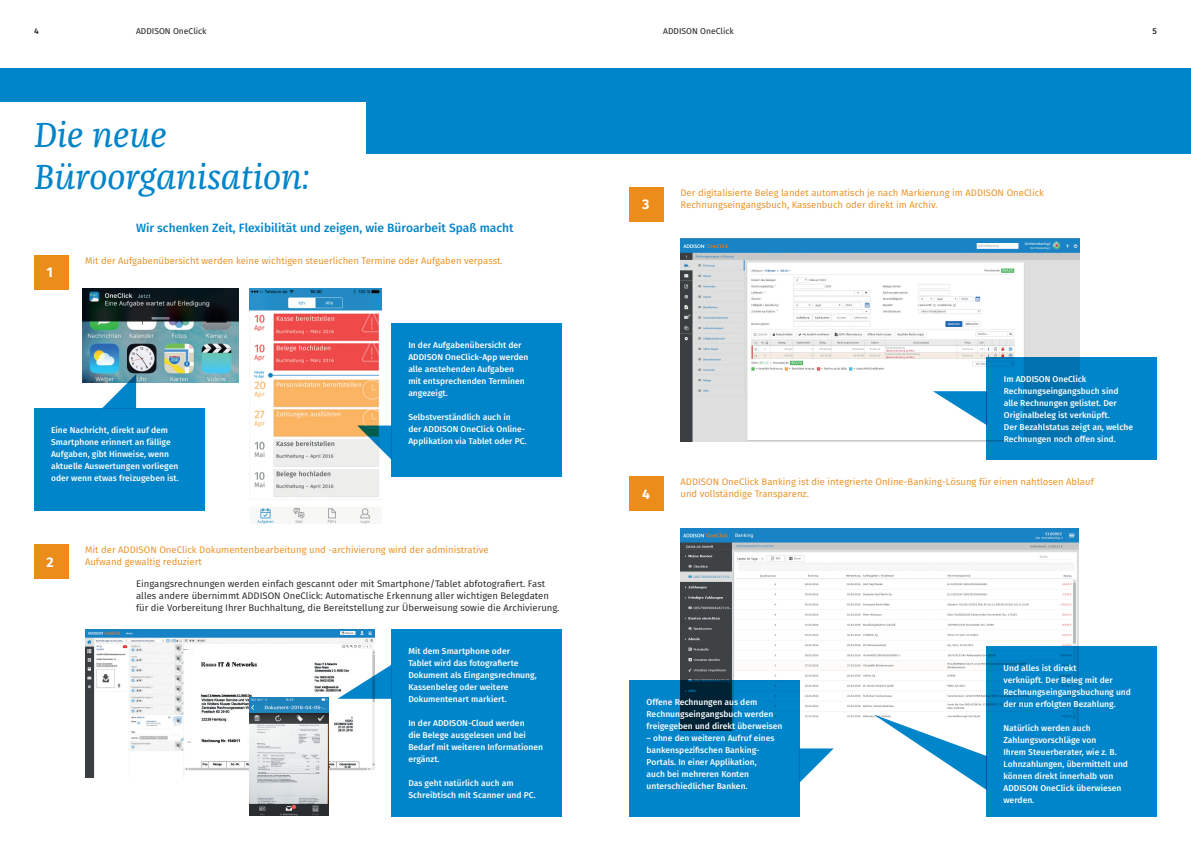
<style>
.page{position:relative;width:1191px;height:842px;background:#fff}
.page>*{position:absolute;margin:0;border:0;box-sizing:border-box;transform-origin:0 0}
.t1{font:italic 36px/42px "Franziska OT";color:#0084ca}
.t2{font:700 14px "Fira Sans";color:#fff}
.t3{font:500 12px "Fira Sans";color:#0084ca}
.t4{font:9.5px "Fira Sans";color:#eb8c1b}
.t5{font:9.5px/12px "Fira Sans";color:#231f20}
.t6{font:500 8.5px/12px "Fira Sans";color:#fff}
.t7{font:8.5px "Fira Sans";color:#231f20}
.t8{font:500 8.5px "Fira Sans";color:#231f20}
</style>
<div class="page">
<img style="left:680px;top:528px;width:398px;height:203px">
<img style="left:680px;top:238px;width:399px;height:204px">
<img style="left:82px;top:288px;width:156px;height:95px">
<img style="left:249px;top:288px;width:133px;height:236px">
<div style="left:0;top:68px;width:1191px;height:85px;background:#0084ca"></div>
<div style="left:0;top:102px;width:366px;height:68px;background:#fff"></div>
<div style="left:34px;top:255px;width:34px;height:34px;background:#eb8c1b"></div>
<div style="left:391px;top:323px;width:170px;height:153px;background:#0084ca"></div>
<svg style="left:357px;top:425px;width:34px;height:34px"></svg>
<div style="left:34px;top:544px;width:34px;height:34px;background:#eb8c1b"></div>
<div style="left:391px;top:629px;width:170px;height:187px;background:#0084ca"></div>
<img style="left:85px;top:629px;width:289px;height:148px">
<svg style="left:337px;top:665px;width:54px;height:34px"></svg>
<div style="left:34px;top:408px;width:170px;height:102px;background:#0084ca"></div>
<svg style="left:102px;top:374px;width:34px;height:34px"></svg>
<div style="left:629px;top:187px;width:34px;height:34px;background:#eb8c1b"></div>
<div style="left:629px;top:476px;width:34px;height:34px;background:#eb8c1b"></div>
<div style="left:986px;top:646px;width:170px;height:170px;background:#0084ca"></div>
<svg style="left:873px;top:714px;width:113px;height:76px"></svg>
<svg style="left:986px;top:357px;width:171px;height:102px;background:#007ec2"></svg>
<img style="left:249px;top:698px;width:79px;height:117px">
<div style="left:629px;top:680px;width:170px;height:136px;background:#0084ca"></div>
<svg style="left:799px;top:748px;width:34px;height:34px"></svg>
<svg style="left:933px;top:391px;width:53px;height:34px"></svg>
<p class="t7" style="left:136px;top:25px;width:72px">ADDISON OneClick</p>
<p class="t7" style="left:663px;top:25px;width:72px">ADDISON OneClick</p>
<p class="t8" style="left:34px;top:24px;width:6px">4</p>
<p class="t8" style="left:1152px;top:24px;width:6px">5</p>
<h1 class="t1" style="left:34px;top:115px;width:277px">Die neue<br>Büroorganisation:</h1>
<h2 class="t2" style="left:47px;top:261px;width:8px">1</h2>
<h3 class="t3" style="left:136px;top:218px;width:379px">Wir schenken Zeit, Flexibilität und zeigen, wie Büroarbeit Spaß macht</h3>
<p class="t4" style="left:85px;top:254px;width:419px">Mit der Aufgabenübersicht werden keine wichtigen steuerlichen Termine oder Aufgaben verpasst.</p>
<p class="t6" style="left:51px;top:424px;width:129px">Eine Nachricht, direkt auf dem<br>Smartphone erinnert an fällige<br>Aufgaben, gibt Hinweise, wenn aktuelle Auswertungen vorliegen oder wenn etwas freizugeben ist.</p>
<p class="t6" style="left:408px;top:339px;width:122px">In der Aufgabenübersicht der<br>ADDISON OneClick-App werden alle anstehenden Aufgaben mit entsprechenden Terminen angezeigt.</p>
<p class="t6" style="left:408px;top:411px;width:120px">Selbstverständlich auch in<br>der ADDISON OneClick Online-<br>Applikation via Tablet oder PC.</p>
<p class="t4" style="left:85px;top:543px;width:405px">Mit der ADDISON OneClick Dokumentenbearbeitung und -archivierung wird der administrative</p>
<h2 class="t2" style="left:47px;top:550px;width:9px">2</h2>
<p class="t4" style="left:85px;top:555px;width:118px">Aufwand gewaltig reduziert</p>
<p class="t5" style="left:136px;top:578px;width:425px">Eingangsrechnungen werden einfach gescannt oder mit Smartphone/Tablet abfotografiert. Fast alles andere übernimmt ADDISON OneClick: Automatische Erkennung aller wichtigen Belegdaten für die Vorbereitung Ihrer Buchhaltung, die Bereitstellung zur Überweisung sowie die Archivierung.</p>
<p class="t6" style="left:408px;top:645px;width:130px">Mit dem Smartphone oder<br>Tablet wird das fotografierte<br>Dokument als Eingangsrechnung,<br>Kassenbeleg oder weitere<br>Dokumentenart markiert.</p>
<p class="t6" style="left:408px;top:717px;width:136px">In der ADDISON-Cloud werden<br>die Belege ausgelesen und bei<br>Bedarf mit weiteren Informationen ergänzt.</p>
<p class="t6" style="left:408px;top:777px;width:129px">Das geht natürlich auch am<br>Schreibtisch mit Scanner und PC.</p>
<p class="t4" style="left:680px;top:186px;width:365px">Der digitalisierte Beleg landet automatisch je nach Markierung im ADDISON OneClick</p>
<h2 class="t2" style="left:642px;top:193px;width:9px">3</h2>
<p class="t4" style="left:680px;top:198px;width:259px">Rechnungseingangsbuch, Kassenbuch oder direkt im Archiv.</p>
<p class="t6" style="left:1003px;top:373px;width:131px">Im ADDISON OneClick<br>Rechnungseingangsbuch sind alle Rechnungen gelistet. Der<br>Originalbeleg ist verknüpft.<br>Der Bezahlstatus zeigt an, welche<br>Rechnungen noch offen sind.</p>
<p class="t4" style="left:680px;top:475px;width:415px">ADDISON OneClick Banking ist die integrierte Online-Banking-Lösung für einen nahtlosen Ablauf</p>
<h2 class="t2" style="left:642px;top:482px;width:9px">4</h2>
<p class="t4" style="left:680px;top:487px;width:130px">und vollständige Transparenz.</p>
<p class="t6" style="left:646px;top:696px;width:137px">Offene Rechnungen aus dem<br>Rechnungseingangsbuch werden freigegeben und direkt überweisen</p>
<p class="t6" style="left:646px;top:732px;width:129px">– ohne den weiteren Aufruf eines bankenspezifischen Banking-<br>Portals. In einer Applikation, auch bei mehreren Konten unterschiedlicher Banken.</p>
<p class="t6" style="left:1003px;top:662px;width:129px">Und alles ist direkt<br>verknüpft. Der Beleg mit der<br>Rechnungseingangsbuchung und der nun erfolgten Bezahlung.</p>
<p class="t6" style="left:1003px;top:722px;width:126px">Natürlich werden auch<br>Zahlungsvorschläge von<br>Ihrem Steuerberater, wie z. B.<br>Lohnzahlungen, übermittelt und können direkt innerhalb von<br>ADDISON OneClick überwiesen werden.</p>
</div>
